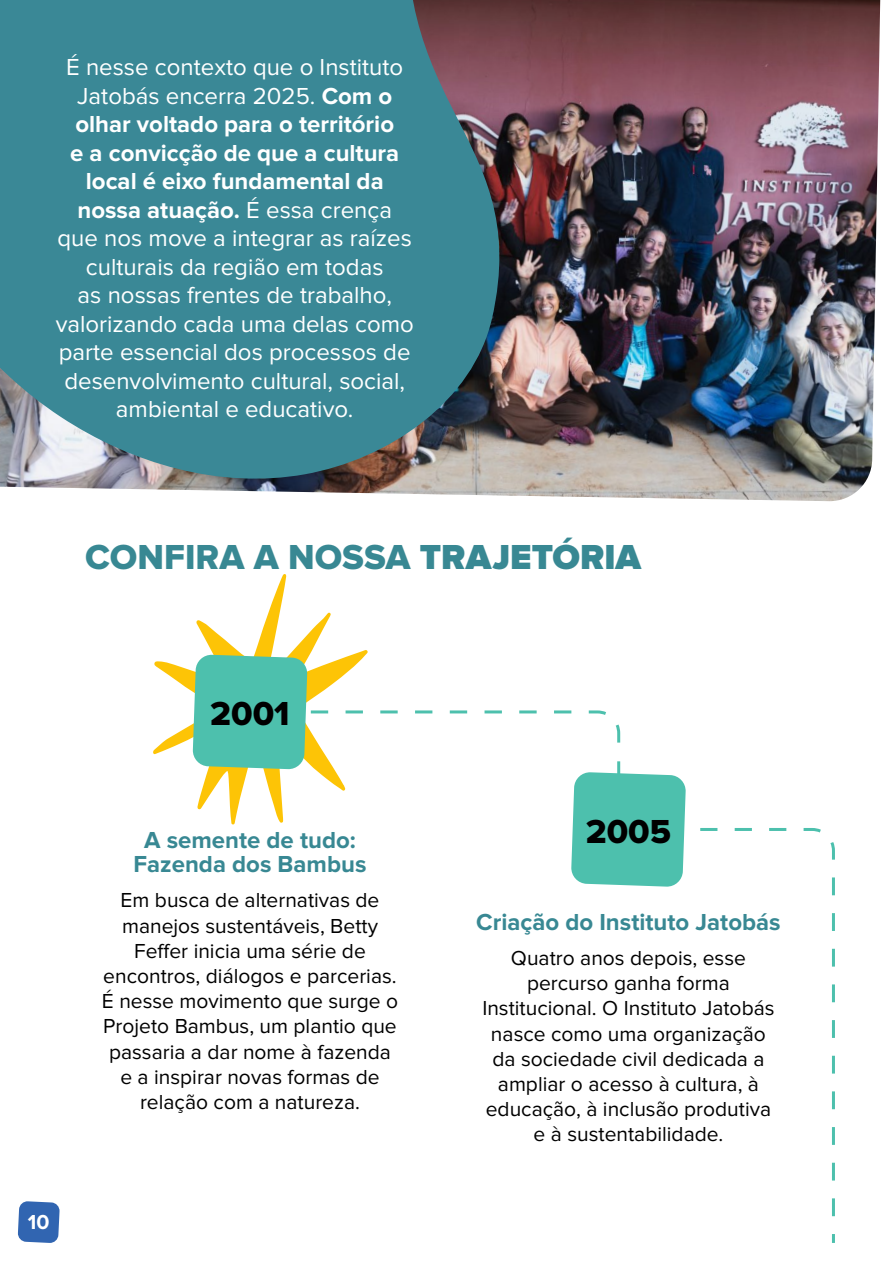
<style>
.page{position:relative;width:893px;height:1263px;background:#fff}
.page>*{position:absolute;margin:0;border:0;box-sizing:border-box;transform-origin:0 0}
.titulos{font:36px "Proxima Nova A Extrabld";color:#388893}
.t1{font:34.5px "Proxima Nova Extrabld";color:#000}
.t2{font:24px/28.5px "Proxima Nova";color:#fff;text-align:center}
.t3{font:700 24px "Proxima Nova";color:#388893}
.t4{font:21px/25.2px "Proxima Nova";color:#000;text-align:center}
.t5{font:700 21px "Proxima Nova";color:#fff}
.s1{font-weight:700}
.s2{font-family:"Proxima Nova A";font-weight:900}
</style>
<div class="page">
<svg style="left:18px;top:1201px;width:42px;height:42px;background:#4675b9"></svg>
<svg style="left:153px;top:574px;width:215px;height:181px"></svg>
<img style="left:139px;top:0;width:741px;height:502px">
<svg style="left:0;top:0;width:536px;height:489px;background:#48828e"></svg>
<svg style="left:193px;top:654px;width:594px;height:233px"></svg>
<p class="t2" style="left:56px;top:54px;width:360px">É nesse contexto que o Instituto<br>Jatobás encerra 2025. <span class="s1">Com o olhar voltado para o território<br>e a convicção de que a cultura local é eixo fundamental da nossa atuação.</span> É essa crença que nos move a integrar as raízes culturais da região em todas<br>as nossas frentes de trabalho, valorizando cada uma delas como parte essencial dos processos de desenvolvimento cultural, social, ambiental e educativo.</p>
<p class="titulos" style="left:85px;top:536px;width:558px">CONFIRA A NOSSA <span class="s2">TRAJETÓRIA</span></p>
<p class="t5" style="left:28px;top:1210px;width:23px">10</p>
<p class="t1" style="left:210px;top:694px;width:81px">2001</p>
<p class="t3" style="left:144px;top:827px;width:213px">A semente de tudo:</p>
<p class="t3" style="left:134px;top:851px;width:234px">Fazenda dos Bambus</p>
<p class="t4" style="left:102px;top:889px;width:298px">Em busca de alternativas de manejos sustentáveis, Betty<br>Feffer inicia uma série de encontros, diálogos e parcerias.<br>É nesse movimento que surge o<br>Projeto Bambus, um plantio que passaria a dar nome à fazenda e a inspirar novas formas de relação com a natureza.</p>
<p class="t1" style="left:586px;top:811px;width:87px">2005</p>
<p class="t3" style="left:476px;top:908px;width:306px">Criação do Instituto Jatobás</p>
<p class="t4" style="left:482px;top:946px;width:294px">Quatro anos depois, esse percurso ganha forma<br>Institucional. O Instituto Jatobás nasce como uma organização da sociedade civil dedicada a ampliar o acesso à cultura, à educação, à inclusão produtiva e à sustentabilidade.</p>
</div>
